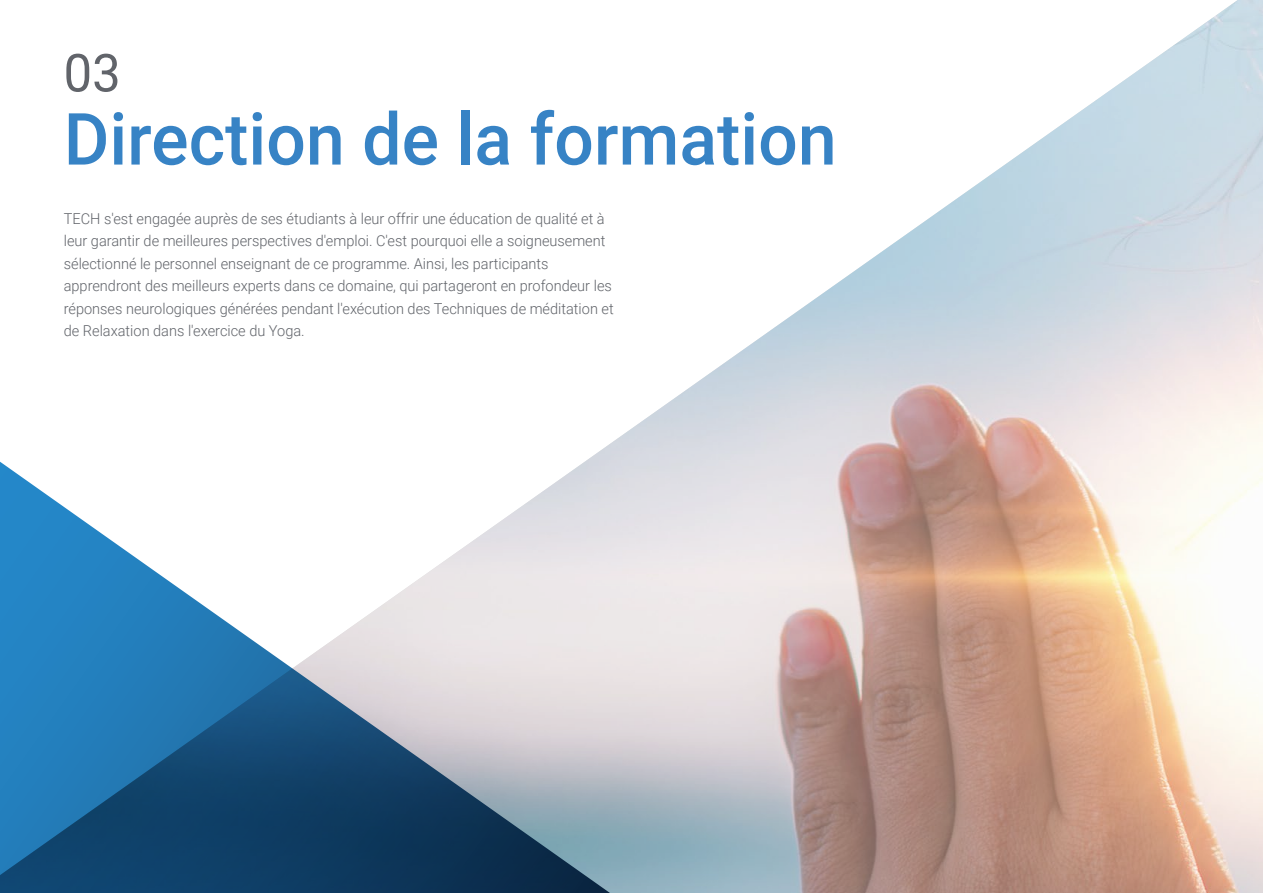
<style>
.page{position:relative;width:1263px;height:893px;background:#fff}
.page>*{position:absolute;margin:0;border:0;box-sizing:border-box;transform-origin:0 0}
.t1{font:500 72px "Roboto";color:#3783c5}
.t2{font:52.5px "Roboto";color:#61646a}
.t3{font:300 15px/22.5px "Roboto";color:#61646a}
</style>
<div class="page">
<img style="left:607px;top:0;width:656px;height:893px">
<svg style="left:0;top:446px;width:640px;height:447px"></svg>
<h2 class="t2" style="left:64px;top:36px;width:59px">03</h2>
<h1 class="t1" style="left:64px;top:89px;width:774px">Direction de la formation</h1>
<p class="t3" style="left:64px;top:207px;width:551px">TECH s'est engagée auprès de ses étudiants à leur offrir une éducation de qualité et à leur garantir de meilleures perspectives d'emploi. C'est pourquoi elle a soigneusement sélectionné le personnel enseignant de ce programme. Ainsi, les participants apprendront des meilleurs experts dans ce domaine, qui partageront en profondeur les réponses neurologiques générées pendant l'exécution des Techniques de méditation et de Relaxation dans l'exercice du Yoga.</p>
</div>
